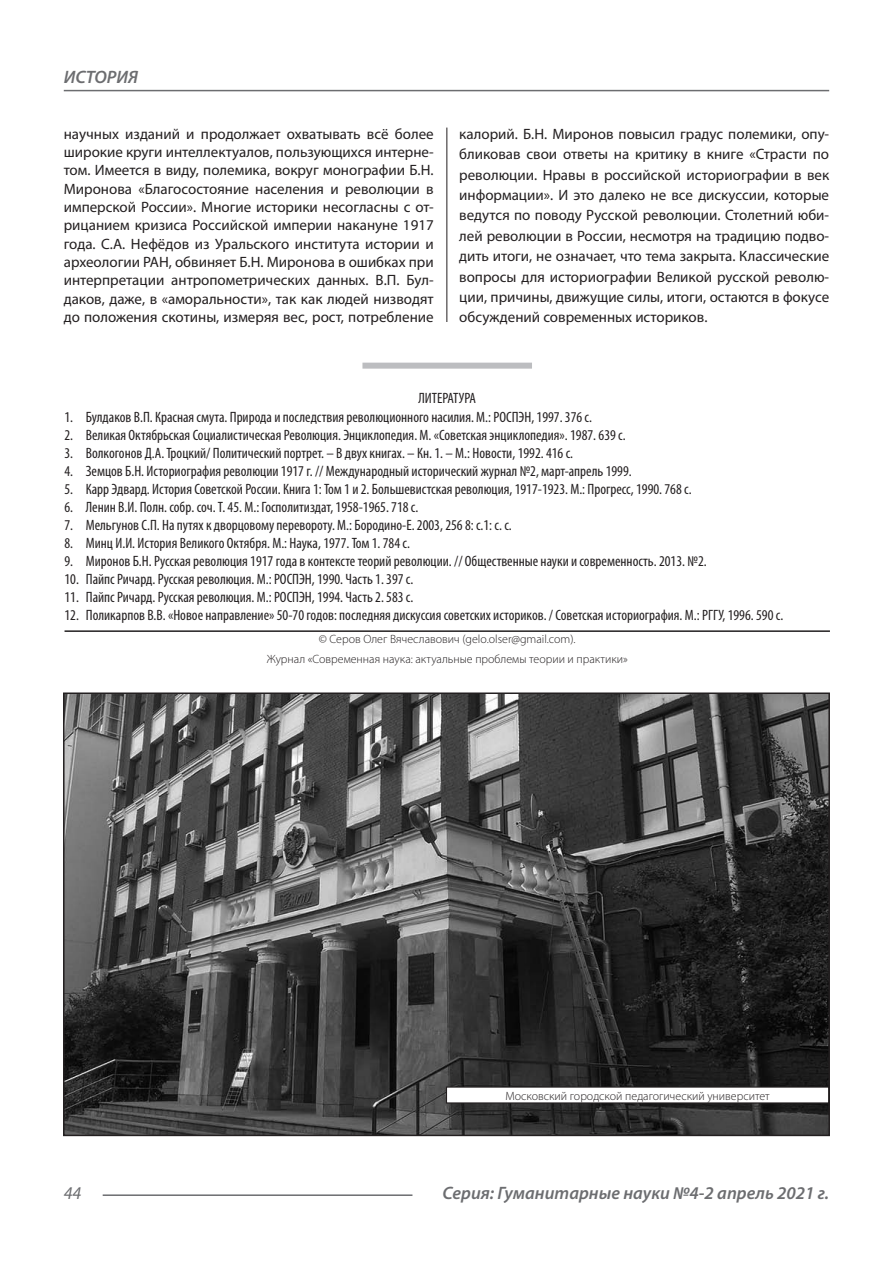
<style>
.page{position:relative;width:893px;height:1263px;background:#fff}
.page>*{position:absolute;margin:0;border:0;box-sizing:border-box;transform-origin:0 0}
.t1{font:italic 600 18px "Myriad Pro";color:#6c6d70}
.t2{font:italic 18px "Myriad Pro";color:#6c6d70}
.Библиография_Литерат{font:condensed 15px "Myriad Pro";color:#231f20}
.Статья_текст{font:15px/18.3px "Myriad Pro";color:#231f20;text-align:justify}
.Автор_копирайт{font:300 12px "Myriad Pro";color:#231f20}
</style>
<div class="page">
<hr style="left:446px;top:128px;width:1px;height:1007px;background:#231f20">
<hr style="left:103px;top:1194px;width:309px;height:2px;background:#6c6d70">
<hr style="left:64px;top:90px;width:765px;height:1px;background:#6c6d70">
<div style="left:362px;top:363px;width:170px;height:6px;background:#bcbdc0"></div>
<hr style="left:65px;top:630px;width:765px;height:2px;background:#231f20">
<img style="left:66px;top:695px;width:761px;height:438px">
<div style="left:63px;top:692px;width:767px;height:444px;border:2px solid #231f20"></div>
<div style="left:446px;top:1087px;width:383px;height:16px;background:#fff"></div>
<div style="left:446px;top:1086px;width:383px;height:17px;border:1px solid #231f20"></div>
<p class="t1" style="left:64px;top:66px;width:76px">ИСТОРИЯ</p>
<p class="Статья_текст" style="left:64px;top:124px;width:371px">научных изданий и продолжает охватывать всё более широкие круги интеллектуалов, пользующихся интерне&shy;том. Имеется в виду, полемика, вокруг монографии Б.Н.<br>Миронова «Благосостояние населения и революции в имперской России». Многие историки несогласны с от&shy;рицанием кризиса Российской империи накануне 1917 года. С.А. Нефёдов из Уральского института истории и археологии РАН, обвиняет Б.Н. Миронова в ошибках при интерпретации антропометрических данных. В.П. Бул&shy;даков, даже, в «аморальности», так как людей низводят до положения скотины, измеряя вес, рост, потребление</p>
<p class="Статья_текст" style="left:459px;top:123px;width:371px;line-height:20.4px">калорий. Б.Н. Миронов повысил градус полемики, опу&shy;бликовав свои ответы на критику в книге «Страсти по революции. Нравы в российской историографии в век информации». И это далеко не все дискуссии, которые ведутся по поводу Русской революции. Столетний юби&shy;лей революции в России, несмотря на традицию подво&shy;дить итоги, не означает, что тема закрыта. Классические вопросы для историографии Великой русской револю&shy;ции, причины, движущие силы, итоги, остаются в фокусе обсуждений современных историков.</p>
<p class="Библиография_Литерат" style="left:418px;top:389px;width:59px">ЛИТЕРАТУРА</p>
<p class="Библиография_Литерат" style="left:65px;top:408px;width:529px">1. Булдаков В.П. Красная смута. Природа и последствия революционного насилия. М.: РОСПЭН, 1997. 376 с.</p>
<p class="Библиография_Литерат" style="left:65px;top:426px;width:563px">2. Великая Октябрьская Социалистическая Революция. Энциклопедия. М. «Советская энциклопедия». 1987. 639 с.</p>
<p class="Библиография_Литерат" style="left:65px;top:444px;width:510px">3. Волкогонов Д.А. Троцкий/ Политический портрет. – В двух книгах. – Кн. 1. – М.: Новости, 1992. 416 с.</p>
<p class="Библиография_Литерат" style="left:65px;top:462px;width:569px">4. Земцов Б.Н. Историография революции 1917 г. // Международный исторический журнал №2, март-апрель 1999.</p>
<p class="Библиография_Литерат" style="left:65px;top:480px;width:629px">5. Карр Эдвард. История Советской России. Книга 1: Том 1 и 2. Большевистская революция, 1917-1923. М.: Прогресс, 1990. 768 с.</p>
<p class="Библиография_Литерат" style="left:65px;top:498px;width:355px">6. Ленин В.И. Полн. собр. соч. Т. 45. М.: Госполитиздат, 1958-1965. 718 с.</p>
<p class="Библиография_Литерат" style="left:65px;top:516px;width:449px">7. Мельгунов С.П. На путях к дворцовому перевороту. М.: Бородино-Е. 2003, 256 8: с.1: с. с.</p>
<p class="Библиография_Литерат" style="left:65px;top:534px;width:347px">8. Минц И.И. История Великого Октября. М.: Наука, 1977. Том 1. 784 с.</p>
<p class="Библиография_Литерат" style="left:65px;top:552px;width:644px">9. Миронов Б.Н. Русская революция 1917 года в контексте теорий революции. // Общественные науки и современность. 2013. №2.</p>
<p class="Библиография_Литерат" style="left:65px;top:570px;width:350px">10. Пайпс Ричард. Русская революция. М.: РОСПЭН, 1990. Часть 1. 397 с.</p>
<p class="Библиография_Литерат" style="left:65px;top:588px;width:350px">11. Пайпс Ричард. Русская революция. М.: РОСПЭН, 1994. Часть 2. 583 с.</p>
<p class="Библиография_Литерат" style="left:65px;top:606px;width:720px">12. Поликарпов В.В. «Новое направление» 50-70 годов: последняя дискуссия советских историков. / Советская историография. М.: РГГУ, 1996. 590 с.</p>
<p class="Автор_копирайт" style="left:319px;top:632px;width:258px">© Серов Олег Вячеславович (gelo.olser@gmail.com).</p>
<p class="Автор_копирайт" style="left:267px;top:652px;width:363px">Журнал «Современная наука: актуальные проблемы теории и практики»</p>
<p class="Автор_копирайт" style="left:505px;top:1088px;width:266px">Московский городской педагогический университет</p>
<p class="t2" style="left:64px;top:1182px;width:19px">44</p>
<p class="t1" style="left:442px;top:1182px;width:388px">Серия: Гуманитарные науки №4-2 апрель 2021 г.</p>
</div>
